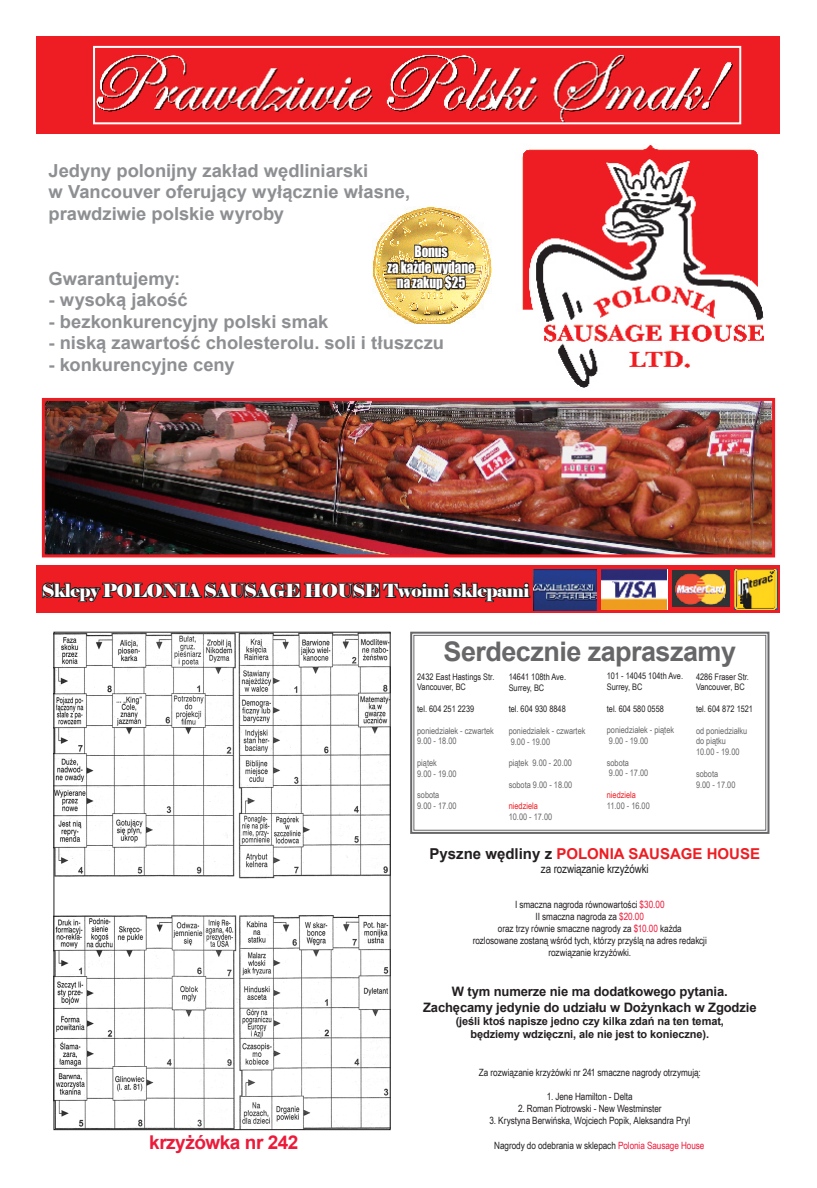
<style>
.page{position:relative;width:817px;height:1188px;background:#fff}
.page>*{position:absolute;margin:0;border:0;box-sizing:border-box;transform-origin:0 0}
.t1{font:700 27px "Arial";letter-spacing:-.02em;color:#67676a}
.t2{font:700 19px "Arial";letter-spacing:-.025em;color:#ed1a3a}
.t3{font:700 18px "Arial";letter-spacing:-.005em;color:#8d8f92}
.t4{font:18px "Elephant";letter-spacing:-.03em;color:#fff}
.t5{font:700 15px "Arial";color:#ee1d23}
.t6{font:14.3px "Impact";letter-spacing:-.005em;color:#fff;scale:.91 1}
.t7{font:700 13px "Arial";letter-spacing:-.01em;color:#231f20}
.t8{font:12px "Arial Narrow";letter-spacing:-.01em;color:#231f20}
.t9{font:700 11px "Arial";letter-spacing:-.01em;color:#231f20}
.t10{font:10px "Arial Narrow";letter-spacing:-.005em;color:#231f20}
.t11{font:9px "Arial Narrow";color:#67676a}
.t12{font:9px "Arial Narrow";color:#231f20}
.t13{font:9px "Arial Narrow";color:#ee1d23}
.s1{color:#231f20}
.s2{color:#ed1a3a}
</style>
<div class="page">
<svg style="left:410px;top:631px;width:360px;height:203px"></svg>
<div style="left:413px;top:635px;width:353px;height:195px;border:1px solid #67676a"></div>
<div style="left:37px;top:37px;width:743px;height:97px;background:#ee1d23"></div>
<img style="left:96px;top:55px;width:637px;height:66px">
<div style="left:93px;top:46px;width:648px;height:78px;border:2px solid #fff"></div>
<div style="left:37px;top:566px;width:743px;height:47px;background:#ee1d23"></div>
<svg style="left:42px;top:582px;width:489px;height:21px"></svg>
<img style="left:672px;top:571px;width:57px;height:36px">
<img style="left:734px;top:570px;width:43px;height:39px">
<img style="left:522px;top:144px;width:242px;height:244px">
<img style="left:46px;top:402px;width:725px;height:151px">
<div style="left:42px;top:398px;width:733px;height:159px;border:3px solid #ee1d23"></div>
<img style="left:372px;top:207px;width:119px;height:116px">
<img style="left:601px;top:569px;width:66px;height:40px">
<img style="left:533px;top:570px;width:63px;height:41px">
<img style="left:385px;top:243px;width:91px;height:63px">
<img style="left:55px;top:634px;width:333px;height:494px">
<p class="t3" style="left:49px;top:157px;width:321px">Jedyny polonijny zakład wędliniarski</p>
<p class="t3" style="left:49px;top:179px;width:363px">w Vancouver oferujący wyłącznie własne,</p>
<p class="t3" style="left:49px;top:201px;width:237px">prawdziwie polskie wyroby</p>
<p class="t6" style="left:414px;top:240px;width:38px">Bonus</p>
<p class="t6" style="left:387px;top:256px;width:97px">za każde wydane</p>
<p class="t6" style="left:397px;top:271px;width:77px">na zakup $25</p>
<p class="t3" style="left:49px;top:265px;width:133px">Gwarantujemy:</p>
<p class="t3" style="left:49px;top:287px;width:141px">- wysoką jakość</p>
<p class="t3" style="left:49px;top:309px;width:281px">- bezkonkurencyjny polski smak</p>
<p class="t3" style="left:49px;top:330px;width:397px">- niską zawartość cholesterolu. soli i tłuszczu</p>
<p class="t3" style="left:49px;top:352px;width:187px">- konkurencyjne ceny</p>
<p class="t4" style="left:42px;top:579px;width:489px">Sklepy POLONIA SAUSAGE HOUSE Twoimi sklepami</p>
<p class="t1" style="left:443px;top:633px;width:294px">Serdecznie zapraszamy</p>
<p class="t12" style="left:417px;top:670px;width:79px">2432 East Hastings Str.</p>
<p class="t12" style="left:417px;top:680px;width:50px">Vancouver, BC</p>
<p class="t12" style="left:417px;top:702px;width:59px">tel. 604 251 2239</p>
<p class="t11" style="left:417px;top:724px;width:78px">poniedziałek - czwartek</p>
<p class="t11" style="left:417px;top:734px;width:41px">9.00 - 18.00</p>
<p class="t11" style="left:417px;top:756px;width:21px">piątek</p>
<p class="t11" style="left:417px;top:767px;width:41px">9.00 - 19.00</p>
<p class="t11" style="left:417px;top:788px;width:24px">sobota</p>
<p class="t11" style="left:417px;top:799px;width:41px">9.00 - 17.00</p>
<p class="t12" style="left:508px;top:670px;width:59px">14641 108th Ave.</p>
<p class="t12" style="left:508px;top:681px;width:37px">Surrey, BC</p>
<p class="t12" style="left:508px;top:702px;width:59px">tel. 604 930 8848</p>
<p class="t11" style="left:508px;top:724px;width:78px">poniedziałek - czwartek</p>
<p class="t11" style="left:510px;top:735px;width:41px">9.00 - 19.00</p>
<p class="t11" style="left:508px;top:756px;width:65px">piątek 9.00 - 20.00</p>
<p class="t11" style="left:508px;top:778px;width:65px">sobota 9.00 - 18.00</p>
<p class="t13" style="left:508px;top:799px;width:31px">niedziela</p>
<p class="t11" style="left:508px;top:810px;width:45px">10.00 - 17.00</p>
<p class="t12" style="left:606px;top:669px;width:78px">101 - 14045 104th Ave.</p>
<p class="t12" style="left:606px;top:680px;width:37px">Surrey, BC</p>
<p class="t12" style="left:606px;top:702px;width:59px">tel. 604 580 0558</p>
<p class="t11" style="left:606px;top:723px;width:69px">poniedziałek - piątek</p>
<p class="t11" style="left:608px;top:734px;width:41px">9.00 - 19.00</p>
<p class="t11" style="left:606px;top:756px;width:24px">sobota</p>
<p class="t11" style="left:608px;top:767px;width:41px">9.00 - 17.00</p>
<p class="t13" style="left:606px;top:788px;width:31px">niedziela</p>
<p class="t11" style="left:606px;top:799px;width:44px">11.00 - 16.00</p>
<p class="t12" style="left:695px;top:670px;width:54px">4286 Fraser Str.</p>
<p class="t12" style="left:695px;top:680px;width:50px">Vancouver, BC</p>
<p class="t12" style="left:695px;top:702px;width:59px">tel. 604 872 1521</p>
<p class="t11" style="left:695px;top:724px;width:53px">od poniedziałku</p>
<p class="t11" style="left:695px;top:734px;width:31px">do piątku</p>
<p class="t11" style="left:695px;top:745px;width:45px">10.00 - 19.00</p>
<p class="t11" style="left:695px;top:767px;width:24px">sobota</p>
<p class="t11" style="left:695px;top:778px;width:41px">9.00 - 17.00</p>
<p class="t5" style="left:429px;top:843px;width:332px"><span class="s1">Pyszne wędliny z</span> POLONIA SAUSAGE HOUSE</p>
<p class="t8" style="left:541px;top:860px;width:109px">za rozwiązanie krzyżówki</p>
<p class="t2" style="left:149px;top:1128px;width:151px">krzyżówka nr 242</p>
<p class="t10" style="left:515px;top:897px;width:151px">I smaczna nagroda równowartości <span class="s2">$30.00</span></p>
<p class="t10" style="left:535px;top:909px;width:110px">II smaczna nagroda za <span class="s2">$20.00</span></p>
<p class="t10" style="left:497px;top:921px;width:185px">oraz trzy równie smaczne nagrody za <span class="s2">$10.00</span> każda</p>
<p class="t10" style="left:472px;top:933px;width:235px">rozlosowane zostaną wśród tych, którzy przyślą na adres redakcji</p>
<p class="t10" style="left:548px;top:945px;width:84px">rozwiązanie krzyżówki.</p>
<p class="t7" style="left:451px;top:982px;width:277px">W tym numerze nie ma dodatkowego pytania.</p>
<p class="t7" style="left:423px;top:998px;width:335px">Zachęcamy jedynie do udziału w Dożynkach w Zgodzie</p>
<p class="t9" style="left:455px;top:1013px;width:270px">(jeśli ktoś napisze jedno czy kilka zdań na ten temat,</p>
<p class="t9" style="left:470px;top:1026px;width:240px">będziemy wdzięczni, ale nie jest to konieczne).</p>
<p class="t10" style="left:479px;top:1065px;width:223px">Za rozwiązanie krzyżówki nr 241 smaczne nagrody otrzymują:</p>
<p class="t10" style="left:546px;top:1089px;width:87px">1. Jene Hamilton - Delta</p>
<p class="t10" style="left:518px;top:1101px;width:145px">2. Roman Piotrowski - New Westminster</p>
<p class="t10" style="left:489px;top:1113px;width:202px">3. Krystyna Berwińska, Wojciech Popik, Aleksandra Pryl</p>
<p class="t10" style="left:494px;top:1138px;width:212px">Nagrody do odebrania w sklepach <span class="s2">Polonia Sausage House</span></p>
</div>
